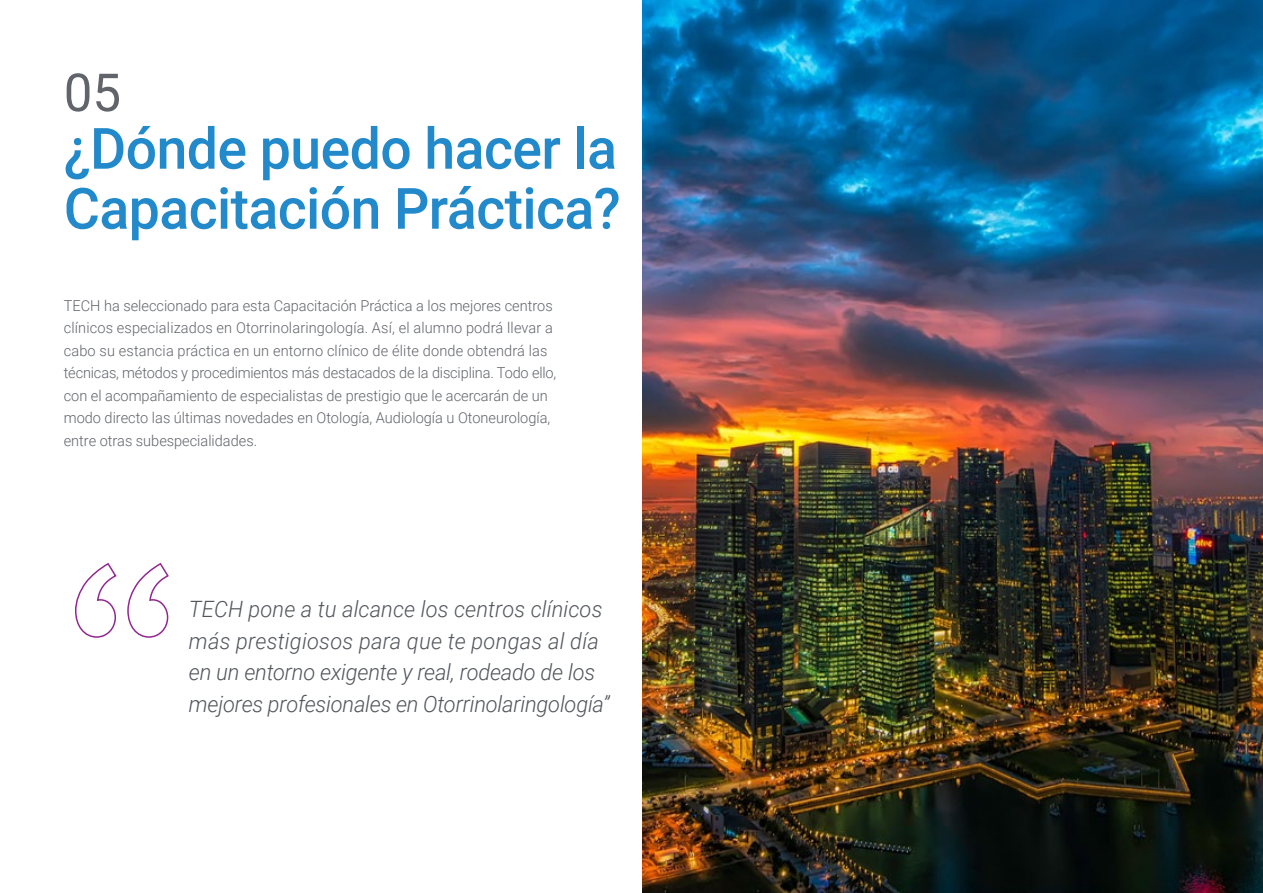
<style>
.page{position:relative;width:1263px;height:893px;background:#fff}
.page>*{position:absolute;margin:0;border:0;box-sizing:border-box;transform-origin:0 0}
.t1{font:500 57px/60px "Roboto";letter-spacing:-.01em;color:#2289ca}
.t2{font:52.5px "Roboto";color:#61646a}
.t3{font:italic 300 22.5px/31.5px "Roboto";letter-spacing:-.01em;color:#52555b}
.t4{font:300 15px/22.5px "Roboto";color:#61646a}
</style>
<div class="page">
<img style="left:642px;top:0;width:621px;height:893px">
<svg style="left:75px;top:562px;width:94px;height:76px"></svg>
<h2 class="t2" style="left:64px;top:56px;width:59px">05</h2>
<h1 class="t1" style="left:64px;top:116px;width:558px">¿Dónde puedo hacer la<br>Capacitación Práctica?</h1>
<p class="t4" style="left:64px;top:293px;width:494px">TECH ha seleccionado para esta Capacitación Práctica a los mejores centros clínicos especializados en Otorrinolaringología. Así, el alumno podrá llevar a cabo su estancia práctica en un entorno clínico de élite donde obtendrá las técnicas, métodos y procedimientos más destacados de la disciplina. Todo ello, con el acompañamiento de especialistas de prestigio que le acercarán de un modo directo las últimas novedades en Otología, Audiología u Otoneurología, entre otras subespecialidades.</p>
<h3 class="t3" style="left:189px;top:593px;width:422px">TECH pone a tu alcance los centros clínicos más prestigiosos para que te pongas al día en un entorno exigente y real, rodeado de los mejores profesionales en Otorrinolaringología”</h3>
</div>
